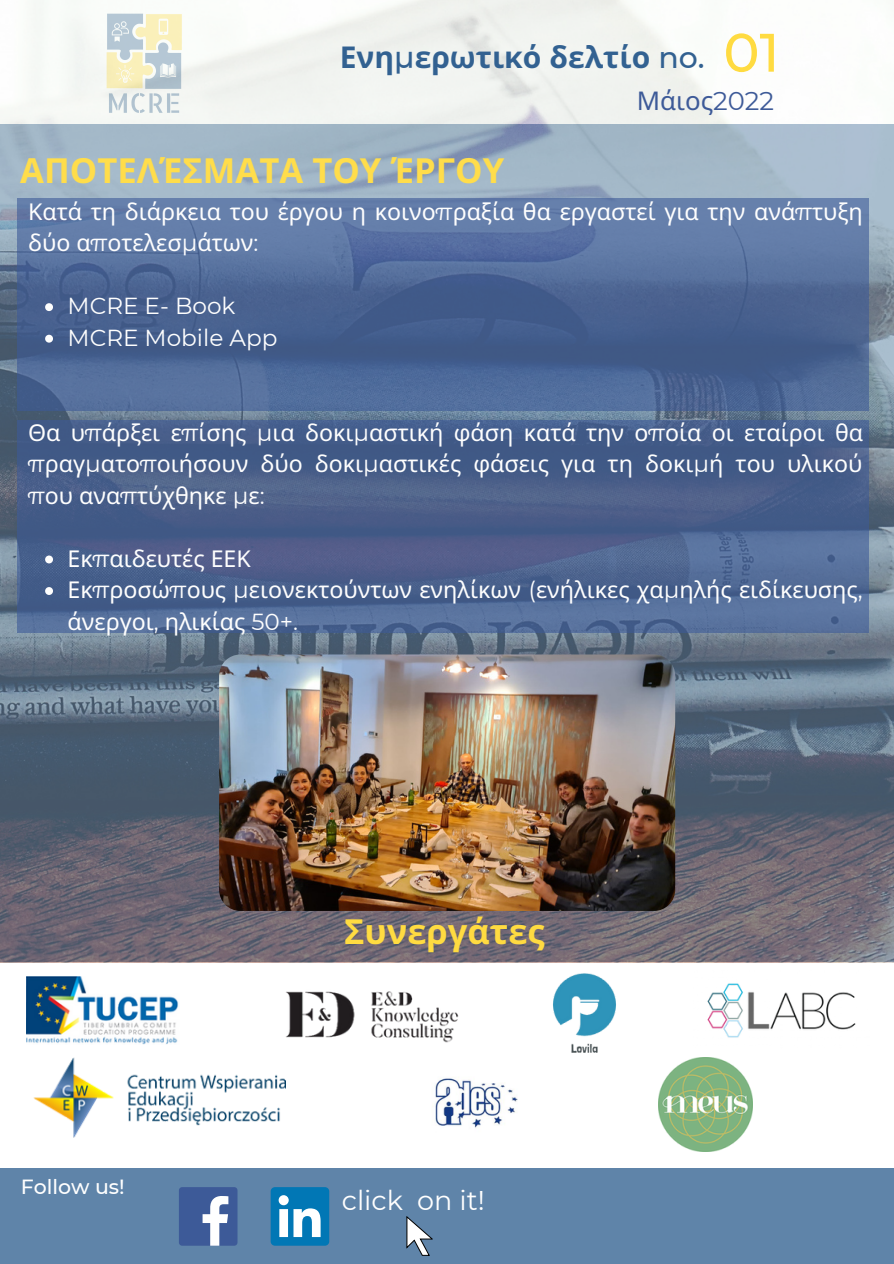
<style>
.page{position:relative;width:894px;height:1264px;background:#fff}
.page>*{position:absolute;margin:0;border:0;box-sizing:border-box;transform-origin:0 0}
.t1{font:500 54px "Montserrat";color:#ffdb41}
.t2{font:700 34.5px "Noto Sans";color:#ffdd4b}
.t3{font:700 34.5px "Noto Sans";color:#ffdb41}
.t4{font:700 30px "Noto Sans";color:#326191}
.t5{font:27px "Montserrat";color:#fff}
.t6{font:25.8px "Noto Sans";color:#3d5a98}
.t7{font:23.1px/31.5px "Noto Sans";color:#fefefe}
.t8{font:23.1px "Montserrat";color:#fefefe}
.t9{font:500 20.55px "Montserrat";color:#fff}
.s1{font-family:"Montserrat";font-weight:500}
.s2{font-family:"Montserrat"}
</style>
<div class="page">
<div style="left:0;top:125px;width:893px;height:1138px;background:#5f84a9"></div>
<div style="left:0;top:962px;width:893px;height:205px;background:#fff"></div>
<img style="left:707px;top:983px;width:149px;height:55px">
<img style="left:658px;top:1057px;width:94px;height:94px">
<div style="left:179px;top:1187px;width:58px;height:58px;background:#3d5a98;border-radius:3px"></div>
<svg style="left:202px;top:1196px;width:26px;height:49px"></svg>
<div style="left:270px;top:1187px;width:59px;height:58px;background:#0177b5;border-radius:4px"></div>
<svg style="left:278px;top:1195px;width:42px;height:41px"></svg>
<img style="left:532px;top:962px;width:104px;height:91px">
<img style="left:26px;top:976px;width:153px;height:68px">
<img style="left:286px;top:991px;width:173px;height:52px">
<img style="left:0;top:0;width:893px;height:962px">
<img style="left:435px;top:1047px;width:98px;height:81px">
<svg style="left:406px;top:1216px;width:26px;height:39px"></svg>
<img style="left:34px;top:1057px;width:251px;height:80px">
<img style="left:219px;top:654px;width:456px;height:257px;border-radius:21px">
<svg style="left:17px;top:198px;width:852px;height:213px"></svg>
<svg style="left:17px;top:419px;width:852px;height:213px;background:#4b618d"></svg>
<svg style="left:45px;top:303px;width:8px;height:8px"></svg>
<svg style="left:45px;top:335px;width:8px;height:7px"></svg>
<svg style="left:45px;top:555px;width:8px;height:8px"></svg>
<svg style="left:45px;top:587px;width:8px;height:8px"></svg>
<p class="t4" style="left:340px;top:36px;width:366px">Ενη<span class="s1">μ</span>ερωτικό δελτίο <span class="s1">no.</span></p>
<p class="t1" style="left:723px;top:19px;width:58px">01</p>
<p class="t2" style="left:20px;top:146px;width:485px">ΑΠΟΤΕΛΈΣΜΑΤΑ ΤΟΥ ΈΡΓΟΥ</p>
<p class="t6" style="left:636px;top:82px;width:139px">Μάιος<span class="s2">2022</span></p>
<p class="t7" style="left:28px;top:195px;width:835px">Κατά τη διάρκεια του έργου η κοινο<span class="s2">π</span>ραξία θα εργαστεί για την ανά<span class="s2">π</span>τυξη δύο α<span class="s2">π</span>οτελεσ<span class="s2">μ</span>άτων<span class="s2">:</span></p>
<p class="t8" style="left:68px;top:292px;width:169px">MCRE E- Book</p>
<p class="t8" style="left:68px;top:323px;width:211px">MCRE Mobile App</p>
<p class="t7" style="left:28px;top:416px;width:836px;text-align:justify">Θα υ<span class="s2">π</span>άρξει ε<span class="s2">π</span>ίσης <span class="s2">μ</span>ια δοκι<span class="s2">μ</span>αστική φάση κατά την ο<span class="s2">π</span>οία οι εταίροι θα <span class="s2">π</span>ραγ<span class="s2">μ</span>ατο<span class="s2">π</span>οιήσουν δύο δοκι<span class="s2">μ</span>αστικές φάσεις για τη δοκι<span class="s2">μ</span>ή του υλικού <span class="s2">π</span>ου ανα<span class="s2">π</span>τύχθηκε <span class="s2">μ</span>ε<span class="s2">:</span></p>
<p class="t7" style="left:68px;top:542px;width:185px">Εκ<span class="s2">π</span>αιδευτές ΕΕΚ</p>
<p class="t7" style="left:68px;top:573px;width:796px">Εκ<span class="s2">π</span>ροσώ<span class="s2">π</span>ους <span class="s2">μ</span>ειονεκτούντων ενηλίκων <span class="s2">(</span>ενήλικες χα<span class="s2">μ</span>ηλής ειδίκευσης<span class="s2">, </span>άνεργοι<span class="s2">,</span> ηλικίας <span class="s2">50+.</span></p>
<p class="t9" style="left:21px;top:1174px;width:105px">Follow us!</p>
<p class="t3" style="left:344px;top:906px;width:202px">Συνεργάτες</p>
<p class="t5" style="left:342px;top:1183px;width:144px">click on it!</p>
</div>
